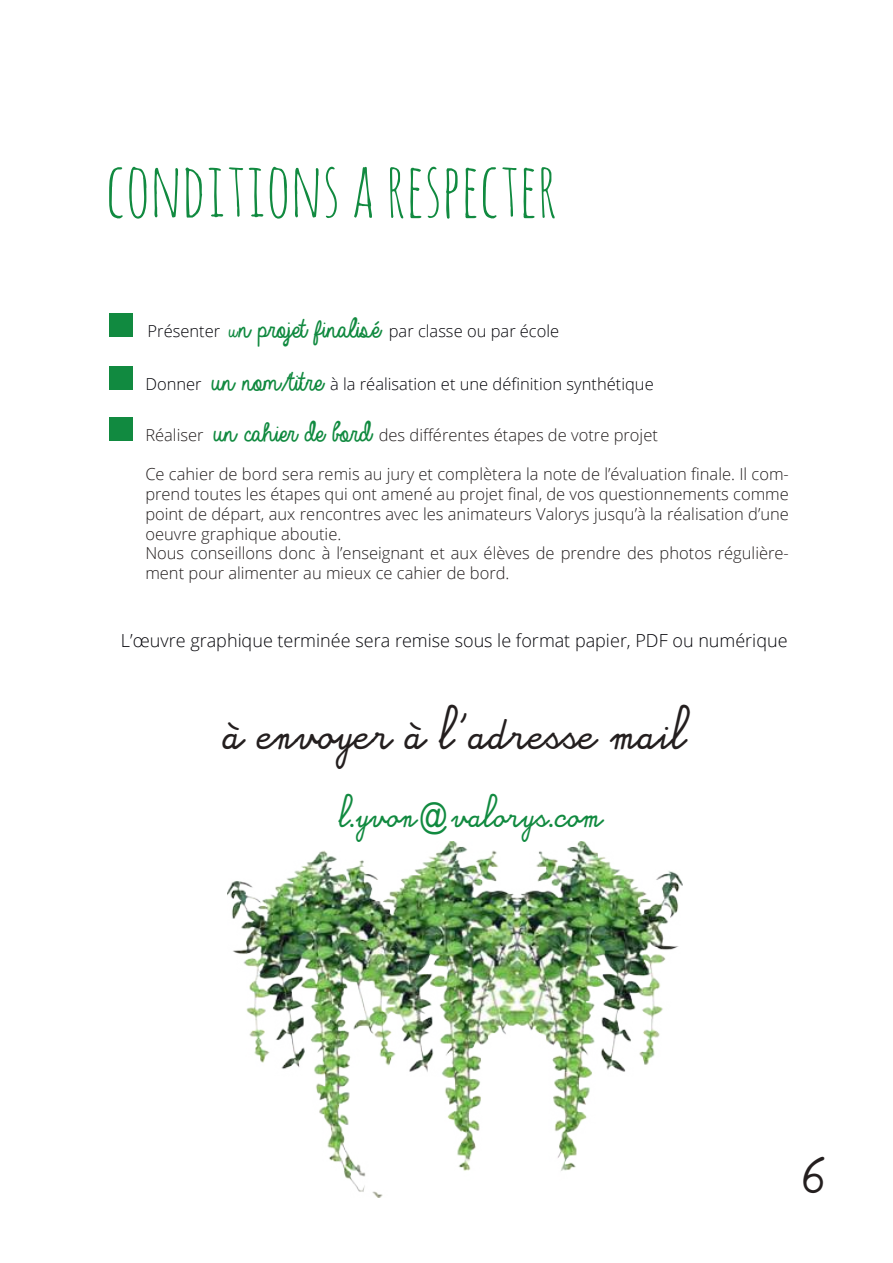
<style>
.page{position:relative;width:893px;height:1263px;background:#fff}
.page>*{position:absolute;margin:0;border:0;box-sizing:border-box;transform-origin:0 0}
.t1{font:75px "Amatic SC";color:#118a40}
.t2{font:34.5px "Alamain";color:#241f1f}
.t3{font:30px "Alamain";color:#241f1f}
.t4{font:22.5px "Alamain";color:#118a40}
.t5{font:300 18px "Open Sans";color:#05050a}
.t6{font:300 16.5px/19.8px "Open Sans";color:#241f1f}
.t7{font:300 16.5px "Open Sans";color:#05050a}
.s1{font-family:"Always In My Heart";font-weight:400;font-size:22.5px;color:#118a40}
.s2{font-family:"Always In My Heart";font-weight:400;font-size:30px;color:#118a40}
</style>
<div class="page">
<img style="left:228px;top:841px;width:454px;height:356px">
<div style="left:109px;top:314px;width:24px;height:23px;background:#118a40"></div>
<div style="left:109px;top:366px;width:24px;height:24px;background:#118a40"></div>
<div style="left:109px;top:417px;width:24px;height:23px;background:#118a40"></div>
<h1 class="t1" style="left:106px;top:141px;width:454px">CONDITIONS A RESPECTER</h1>
<p class="t7" style="left:148px;top:320px;width:413px">Présenter <span class="s1">u</span><span class="s2">n projet finalisé</span> par classe ou par école</p>
<p class="t7" style="left:145px;top:373px;width:510px">Donner <span class="s2">un nom/titre</span> à la réalisation et une définition synthétique</p>
<p class="t6" style="left:145px;top:424px;width:514px">Réaliser <span class="s2">un cahier de bord</span> des différentes étapes de votre projet</p>
<p class="t6" style="left:145px;top:464px;width:645px">Ce cahier de bord sera remis au jury et complètera la note de l’évaluation finale. Il com&shy;prend toutes les étapes qui ont amené au projet final, de vos questionnements comme point de départ, aux rencontres avec les animateurs Valorys jusqu’à la réalisation d’une oeuvre graphique aboutie.<br>Nous conseillons donc à l’enseignant et aux élèves de prendre des photos régulière&shy;ment pour alimenter au mieux ce cahier de bord.</p>
<p class="t5" style="left:121px;top:628px;width:668px">L’œuvre graphique terminée sera remise sous le format papier, PDF ou numérique</p>
<h3 class="t3" style="left:224px;top:721px;width:463px">à envoyer à l’adresse mail</h3>
<h3 class="t4" style="left:339px;top:806px;width:264px">l.yvon@valorys.com</h3>
<h2 class="t2" style="left:800px;top:1160px;width:27px">6</h2>
</div>
